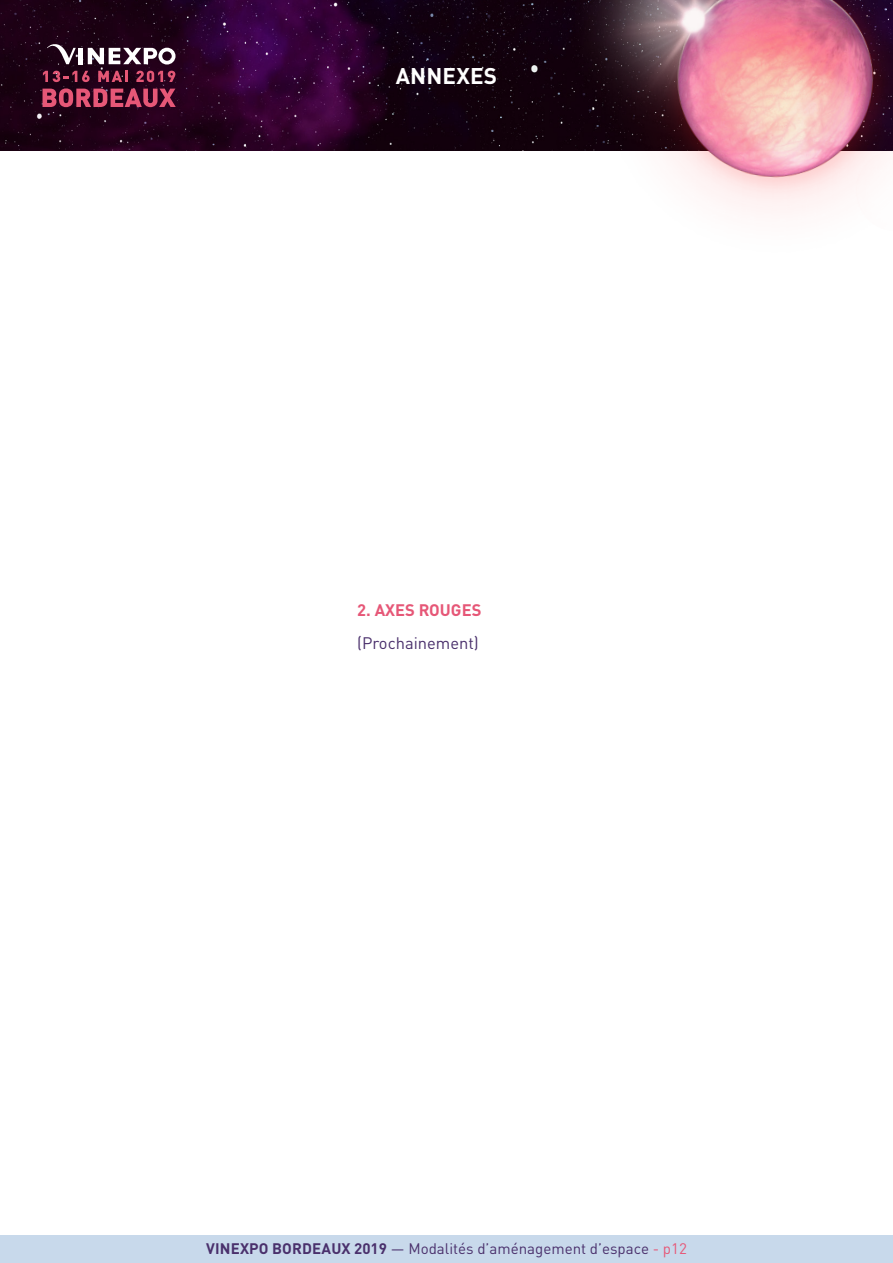
<style>
.page{position:relative;width:893px;height:1263px;background:#fff}
.page>*{position:absolute;margin:0;border:0;box-sizing:border-box;transform-origin:0 0}
.t1{font:700 22.5px "DINOT";letter-spacing:.01em;color:#fff}
.t2{font:16.5px "DINOT";color:#4a306c}
.t3{font:700 16.5px "DINOT";color:#e65777}
.t4{font:15.15px "DINOT";color:#4a306c}
.s1{font-weight:700}
.s2{color:#e65777}
</style>
<div class="page">
<div style="left:0;top:1235px;width:893px;height:28px;background:#c8d9eb"></div>
<img style="left:0;top:0;width:516px;height:150px">
<img style="left:516px;top:0;width:377px;height:211px">
<hr style="left:79px;top:48px;width:4px;height:16px;background:#fff">
<svg style="left:88px;top:48px;width:88px;height:17px"></svg>
<svg style="left:47px;top:43px;width:29px;height:21px"></svg>
<svg style="left:43px;top:88px;width:133px;height:19px"></svg>
<svg style="left:43px;top:71px;width:47px;height:11px"></svg>
<svg style="left:98px;top:71px;width:30px;height:11px"></svg>
<svg style="left:136px;top:71px;width:39px;height:11px"></svg>
<h1 class="t1" style="left:396px;top:58px;width:103px">ANNEXES</h1>
<p class="t3" style="left:357px;top:598px;width:126px">2. AXES ROUGES</p>
<p class="t2" style="left:357px;top:630px;width:123px">(Prochainement)</p>
<p class="t4" style="left:206px;top:1236px;width:482px"><span class="s1">VINEXPO BORDEAUX 2019</span> — Modalités d’aménagement d’espace <span class="s2">- p12</span></p>
</div>
